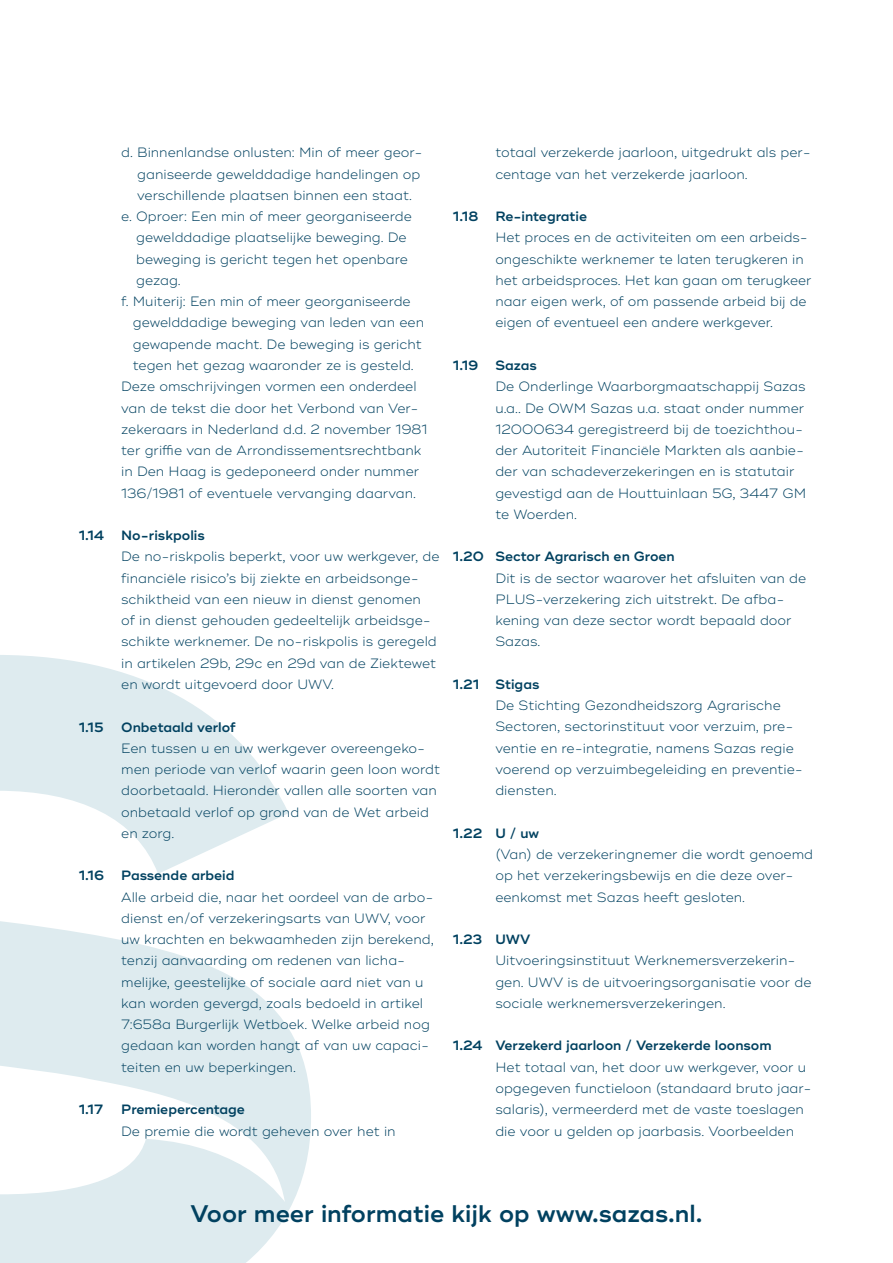
<style>
.page{position:relative;width:893px;height:1263px;background:#fff}
.page>*{position:absolute;margin:0;border:0;box-sizing:border-box;transform-origin:0 0}
.t1{font:600 24px "Ridley Grotesk";color:#014160}
.t2{font:300 13.5px/21.3px "Ridley Grotesk";color:#014160}
.t3{font:600 13.5px "Ridley Grotesk";color:#014160}
</style>
<div class="page">
<svg style="left:0;top:655px;width:311px;height:608px;fill:#deebef"></svg>
<p class="t2" style="left:121px;top:142px;width:303px">d. Binnenlandse onlusten: Min of meer geor-</p>
<p class="t2" style="left:137px;top:164px;width:285px">ganiseerde gewelddadige handelingen op</p>
<p class="t2" style="left:137px;top:185px;width:276px">verschillende plaatsen binnen een staat.</p>
<p class="t2" style="left:121px;top:206px;width:292px">e. Oproer: Een min of meer georganiseerde</p>
<p class="t2" style="left:136px;top:227px;width:272px">gewelddadige plaatselijke beweging. De</p>
<p class="t2" style="left:136px;top:249px;width:273px">beweging is gericht tegen het openbare</p>
<p class="t2" style="left:136px;top:270px;width:46px">gezag.</p>
<p class="t2" style="left:121px;top:291px;width:291px">f. Muiterij: Een min of meer georganiseerde</p>
<p class="t2" style="left:133px;top:312px;width:293px">gewelddadige beweging van leden van een</p>
<p class="t2" style="left:133px;top:334px;width:291px">gewapende macht. De beweging is gericht</p>
<p class="t2" style="left:133px;top:355px;width:282px">tegen het gezag waaronder ze is gesteld.</p>
<p class="t2" style="left:121px;top:376px;width:297px">Deze omschrijvingen vormen een onderdeel</p>
<p class="t2" style="left:121px;top:397px;width:299px">van de tekst die door het Verbond van Ver-</p>
<p class="t2" style="left:121px;top:419px;width:308px">zekeraars in Nederland d.d. 2 november 1981</p>
<p class="t2" style="left:121px;top:440px;width:302px">ter griffie van de Arrondissementsrechtbank</p>
<p class="t2" style="left:121px;top:461px;width:300px">in Den Haag is gedeponeerd onder nummer</p>
<p class="t2" style="left:121px;top:482px;width:296px">136/1981 of eventuele vervanging daarvan.</p>
<p class="t3" style="left:79px;top:527px;width:27px">1.14</p>
<p class="t3" style="left:121px;top:527px;width:85px">No-riskpolis</p>
<p class="t2" style="left:121px;top:546px;width:320px">De no-riskpolis beperkt, voor uw werkgever, de financiële risico’s bij ziekte en arbeidsonge&shy;schiktheid van een nieuw in dienst genomen<br>of in dienst gehouden gedeeltelijk arbeidsge&shy;schikte werknemer. De no-riskpolis is geregeld in artikelen 29b, 29c en 29d van de Ziektewet en wordt uitgevoerd door UWV.</p>
<p class="t3" style="left:79px;top:719px;width:27px">1.15</p>
<p class="t3" style="left:121px;top:719px;width:116px">Onbetaald verlof</p>
<p class="t2" style="left:121px;top:738px;width:320px">Een tussen u en uw werkgever overeengeko&shy;men periode van verlof waarin geen loon wordt doorbetaald. Hieronder vallen alle soorten van onbetaald verlof op grond van de Wet arbeid en zorg.</p>
<p class="t3" style="left:79px;top:867px;width:27px">1.16</p>
<p class="t3" style="left:121px;top:867px;width:115px">Passende arbeid</p>
<p class="t2" style="left:121px;top:886px;width:314px">Alle arbeid die, naar het oordeel van de arbo&shy;dienst en/of verzekeringsarts van UWV, voor uw krachten en bekwaamheden zijn berekend, tenzij aanvaarding om redenen van licha&shy;melijke, geestelijke of sociale aard niet van u kan worden gevergd, zoals bedoeld in artikel 7:658a Burgerlijk Wetboek. Welke arbeid nog gedaan kan worden hangt af van uw capaci&shy;teiten en uw beperkingen.</p>
<p class="t3" style="left:79px;top:1101px;width:26px">1.17</p>
<p class="t3" style="left:121px;top:1101px;width:125px">Premiepercentage</p>
<p class="t2" style="left:121px;top:1120px;width:276px">De premie die wordt geheven over het in</p>
<p class="t2" style="left:495px;top:142px;width:317px">totaal verzekerde jaarloon, uitgedrukt als per&shy;centage van het verzekerde jaarloon.</p>
<p class="t3" style="left:453px;top:208px;width:27px">1.18</p>
<p class="t3" style="left:495px;top:208px;width:93px">Re-integratie</p>
<p class="t2" style="left:495px;top:227px;width:318px">Het proces en de activiteiten om een arbeids&shy;ongeschikte werknemer te laten terugkeren in het arbeidsproces. Het kan gaan om terugkeer naar eigen werk, of om passende arbeid bij de eigen of eventueel een andere werkgever.</p>
<p class="t3" style="left:453px;top:357px;width:27px">1.19</p>
<p class="t3" style="left:495px;top:357px;width:43px">Sazas</p>
<p class="t2" style="left:495px;top:376px;width:312px">De Onderlinge Waarborgmaatschappij Sazas u.a.. De OWM Sazas u.a. staat onder nummer 12000634 geregistreerd bij de toezichthou&shy;der Autoriteit Financiële Markten als aanbie&shy;der van schadeverzekeringen en is statutair gevestigd aan de Houttuinlaan 5G, 3447 GM te Woerden.</p>
<p class="t3" style="left:453px;top:548px;width:223px">1.20 Sector Agrarisch en Groen</p>
<p class="t2" style="left:495px;top:568px;width:312px">Dit is de sector waarover het afsluiten van de PLUS-verzekering zich uitstrekt. De afba&shy;kening van deze sector wordt bepaald door Sazas.</p>
<p class="t3" style="left:453px;top:676px;width:88px">1.21 Stigas</p>
<p class="t2" style="left:495px;top:695px;width:309px">De Stichting Gezondheidszorg Agrarische Sectoren, sectorinstituut voor verzuim, pre&shy;ventie en re-integratie, namens Sazas regie voerend op verzuimbegeleiding en preventie&shy;diensten.</p>
<p class="t3" style="left:453px;top:825px;width:88px">1.22 U / uw</p>
<p class="t2" style="left:495px;top:844px;width:319px">(Van) de verzekeringnemer die wordt genoemd op het verzekeringsbewijs en die deze over&shy;eenkomst met Sazas heeft gesloten.</p>
<p class="t3" style="left:453px;top:931px;width:79px">1.23 UWV</p>
<p class="t2" style="left:495px;top:950px;width:318px">Uitvoeringsinstituut Werknemersverzekerin&shy;gen. UWV is de uitvoeringsorganisatie voor de sociale werknemersverzekeringen.</p>
<p class="t3" style="left:453px;top:1038px;width:320px">1.24 Verzekerd jaarloon / Verzekerde loonsom</p>
<p class="t2" style="left:495px;top:1057px;width:315px">Het totaal van, het door uw werkgever, voor u opgegeven functieloon (standaard bruto jaar&shy;salaris), vermeerderd met de vaste toeslagen die voor u gelden op jaarbasis. Voorbeelden</p>
<h1 class="t1" style="left:191px;top:1199px;width:513px">Voor meer informatie kijk op www.sazas.nl.</h1>
</div>
